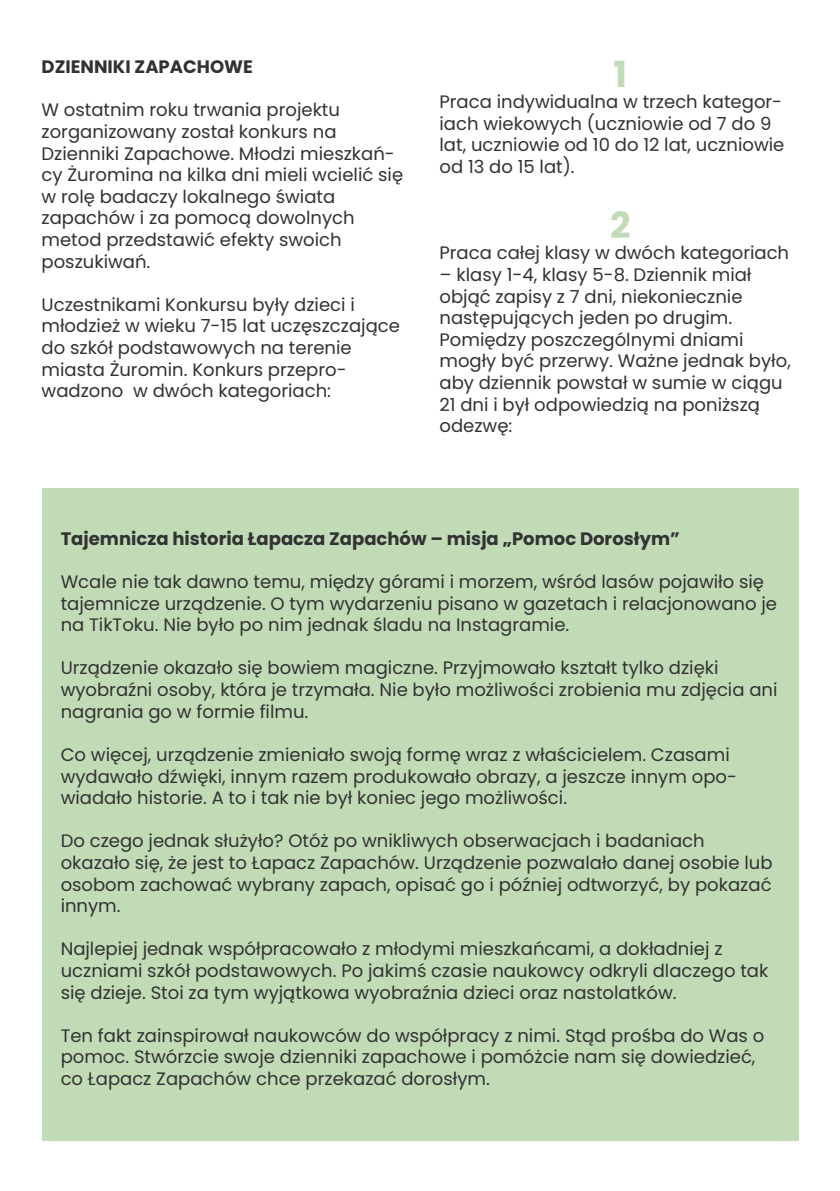
<style>
.page{position:relative;width:840px;height:1191px;background:#fff}
.page>*{position:absolute;margin:0;border:0;box-sizing:border-box;transform-origin:0 0}
.t1{font:700 36px "Poppins";color:#c1dbb7}
.t2{font:18px/21.6px "Poppins";color:#333232}
.t3{font:700 18px "Poppins";color:#333232}
</style>
<div class="page">
<div style="left:42px;top:488px;width:755px;height:652px;background:#c1dbb7"></div>
<p class="t3" style="left:42px;top:56px;width:213px">DZIENNIKI ZAPACHOWE</p>
<p class="t2" style="left:42px;top:99px;width:363px">W ostatnim roku trwania projektu zorganizowany został konkurs na<br>Dzienniki Zapachowe. Młodzi mieszkań&shy;cy Żuromina na kilka dni mieli wcielić się w rolę badaczy lokalnego świata zapachów i za pomocą dowolnych metod przedstawić efekty swoich poszukiwań.</p>
<p class="t2" style="left:42px;top:294px;width:359px">Uczestnikami Konkursu były dzieci i młodzież w wieku 7-15 lat uczęszczające do szkół podstawowych na terenie miasta Żuromin. Konkurs przepro&shy;wadzono w dwóch kategoriach:</p>
<h1 class="t1" style="left:613px;top:53px;width:15px">1</h1>
<p class="t2" style="left:439px;top:91px;width:346px">Praca indywidualna w trzech kategor&shy;iach wiekowych (uczniowie od 7 do 9 lat, uczniowie od 10 do 12 lat, uczniowie od 13 do 15 lat).</p>
<h1 class="t1" style="left:609px;top:204px;width:22px">2</h1>
<p class="t2" style="left:439px;top:242px;width:351px">Praca całej klasy w dwóch kategoriach</p>
<p class="t2" style="left:439px;top:264px;width:353px">– klasy 1-4, klasy 5-8. Dziennik miał objąć zapisy z 7 dni, niekoniecznie następujących jeden po drugim.<br>Pomiędzy poszczególnymi dniami mogły być przerwy. Ważne jednak było, aby dziennik powstał w sumie w ciągu<br>21 dni i był odpowiedzią na poniższą odezwę:</p>
<p class="t3" style="left:61px;top:528px;width:620px">Tajemnicza historia Łapacza Zapachów – misja „Pomoc Dorosłym”</p>
<p class="t2" style="left:61px;top:571px;width:717px">Wcale nie tak dawno temu, między górami i morzem, wśród lasów pojawiło się tajemnicze urządzenie. O tym wydarzeniu pisano w gazetach i relacjonowano je na TikToku. Nie było po nim jednak śladu na Instagramie.</p>
<p class="t2" style="left:61px;top:657px;width:718px">Urządzenie okazało się bowiem magiczne. Przyjmowało kształt tylko dzięki wyobraźni osoby, która je trzymała. Nie było możliwości zrobienia mu zdjęcia ani nagrania go w formie filmu.</p>
<p class="t2" style="left:61px;top:744px;width:677px">Co więcej, urządzenie zmieniało swoją formę wraz z właścicielem. Czasami wydawało dźwięki, innym razem produkowało obrazy, a jeszcze innym opo&shy;wiadało historie. A to i tak nie był koniec jego możliwości.</p>
<p class="t2" style="left:61px;top:830px;width:713px">Do czego jednak służyło? Otóż po wnikliwych obserwacjach i badaniach okazało się, że jest to Łapacz Zapachów. Urządzenie pozwalało danej osobie lub osobom zachować wybrany zapach, opisać go i później odtworzyć, by pokazać innym.</p>
<p class="t2" style="left:61px;top:938px;width:708px">Najlepiej jednak współpracowało z młodymi mieszkańcami, a dokładniej z uczniami szkół podstawowych. Po jakimś czasie naukowcy odkryli dlaczego tak się dzieje. Stoi za tym wyjątkowa wyobraźnia dzieci oraz nastolatków.</p>
<p class="t2" style="left:61px;top:1024px;width:704px">Ten fakt zainspirował naukowców do współpracy z nimi. Stąd prośba do Was o pomoc. Stwórzcie swoje dzienniki zapachowe i pomóżcie nam się dowiedzieć, co Łapacz Zapachów chce przekazać dorosłym.</p>
</div>
